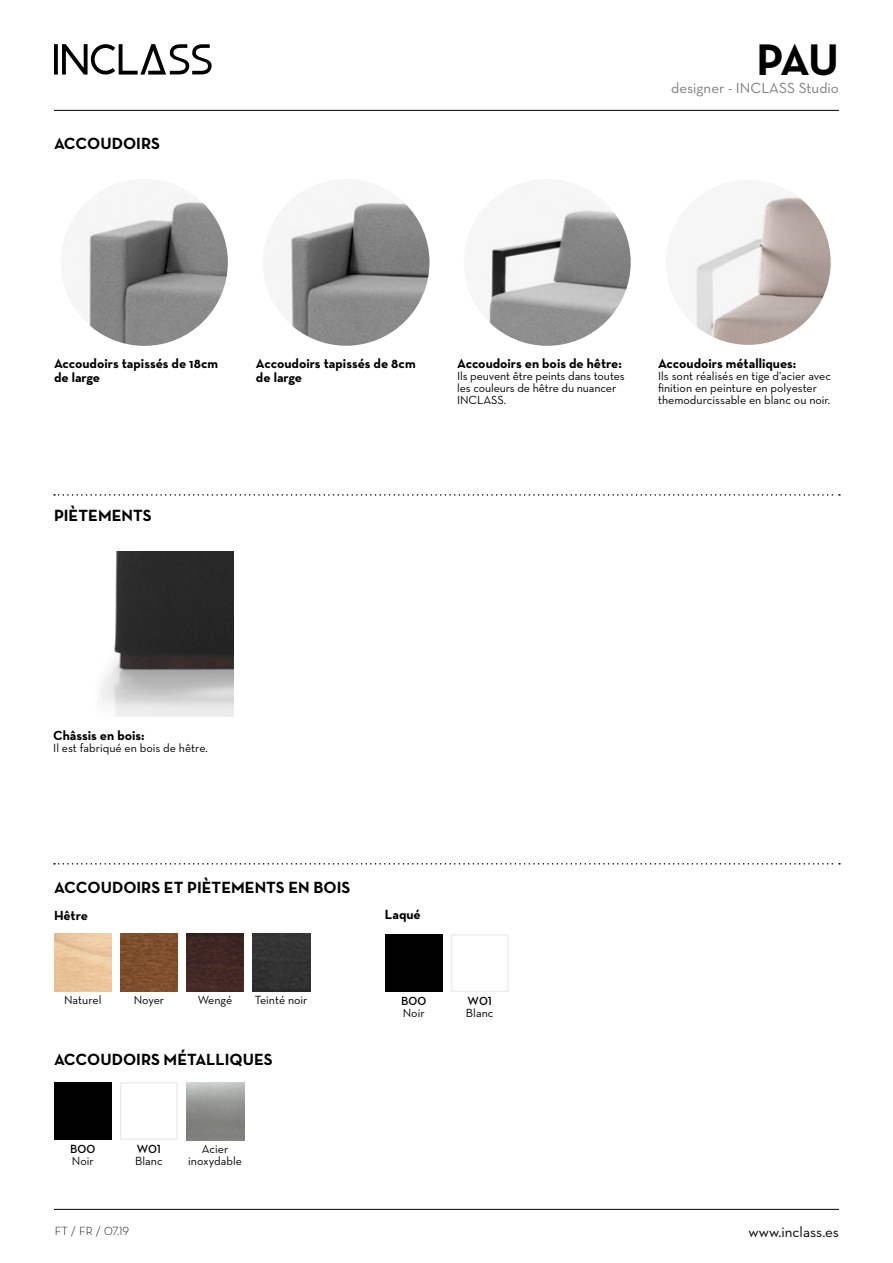
<style>
.page{position:relative;width:893px;height:1263px;background:#fff}
.page>*{position:absolute;margin:0;border:0;box-sizing:border-box;transform-origin:0 0}
.t1{font:700 45px "Neutra Text";color:#000}
.t2{font:700 16.5px "Neutra Text";color:#000}
.t3{font:15px "Neutra Text";color:#7d7d7d}
.t4{font:15px "Neutra Text";color:#000}
.t5{font:700 13.5px/13.5px "Neutra Text";color:#000}
.t6{font:12px/12px "Neutra Text";color:#000}
.t7{font:12px "Neutra Text Demi Alt";color:#000}
.t8{font:300 12px "Neutra Text";color:#000}
.s1{font-family:"Neutra Text Light Alt";font-weight:400}
</style>
<div class="page">
<img style="left:61px;top:179px;width:167px;height:167px;border-radius:84px">
<img style="left:263px;top:179px;width:166px;height:167px;border-radius:83px">
<img style="left:464px;top:179px;width:167px;height:167px;border-radius:83px">
<img style="left:666px;top:180px;width:165px;height:165px;border-radius:82px">
<img style="left:99px;top:551px;width:135px;height:166px">
<svg style="left:54px;top:494px;width:786px;height:2px"></svg>
<svg style="left:54px;top:863px;width:786px;height:1px"></svg>
<div style="left:385px;top:934px;width:58px;height:58px;background:#000"></div>
<div style="left:451px;top:934px;width:58px;height:58px;background:#fff;border:1px solid #ececed"></div>
<div style="left:54px;top:1082px;width:58px;height:58px;background:#000"></div>
<div style="left:120px;top:1082px;width:58px;height:58px;background:#fff;border:1px solid #ececed"></div>
<hr style="left:54px;top:110px;width:785px;height:1px;background:#000">
<hr style="left:54px;top:1209px;width:785px;height:1px;background:#000">
<svg style="left:54px;top:44px;width:158px;height:31px"></svg>
<img style="left:120px;top:933px;width:58px;height:58px">
<img style="left:186px;top:933px;width:58px;height:58px">
<div style="left:252px;top:933px;width:58px;height:58px;background:#333"></div>
<h2 class="t2" style="left:54px;top:133px;width:107px">ACCOUDOIRS</h2>
<h1 class="t1" style="left:756px;top:32px;width:84px">PAU</h1>
<p class="t3" style="left:671px;top:79px;width:169px">designer - INCLASS Studio</p>
<p class="t5" style="left:54px;top:357px;width:166px">Accoudoirs tapissés de 18cm de large</p>
<p class="t5" style="left:256px;top:357px;width:161px">Accoudoirs tapissés de 8cm de large</p>
<p class="t5" style="left:457px;top:357px;width:166px">Accoudoirs en bois de hêtre:</p>
<p class="t6" style="left:457px;top:370px;width:169px">Ils peuvent être peints dans toutes les couleurs de hêtre du nuancer<br>INCLASS.</p>
<p class="t5" style="left:658px;top:357px;width:140px">Accoudoirs métalliques:</p>
<p class="t6" style="left:658px;top:370px;width:175px">Ils sont réalisés en tige d’acier avec finition en peinture en polyester themodurcissable en blanc ou noir.</p>
<h2 class="t2" style="left:54px;top:505px;width:99px">PIÈTEMENTS</h2>
<p class="t5" style="left:53px;top:728px;width:93px">Châssis en bois:</p>
<p class="t6" style="left:53px;top:741px;width:156px">Il est fabriqué en bois de hêtre.</p>
<h2 class="t2" style="left:54px;top:877px;width:297px">ACCOUDOIRS ET PIÈTEMENTS EN BOIS</h2>
<p class="t5" style="left:54px;top:908px;width:36px">Hêtre</p>
<p class="t6" style="left:64px;top:993px;width:39px">Naturel</p>
<p class="t6" style="left:134px;top:994px;width:32px">Noyer</p>
<p class="t6" style="left:198px;top:994px;width:36px">Wengé</p>
<p class="t6" style="left:255px;top:994px;width:54px">Teinté noir</p>
<h2 class="t2" style="left:54px;top:1049px;width:220px">ACCOUDOIRS MÉTALLIQUES</h2>
<p class="t7" style="left:70px;top:1141px;width:27px">B00</p>
<p class="t6" style="left:72px;top:1154px;width:23px">Noir</p>
<p class="t7" style="left:137px;top:1141px;width:26px">W01</p>
<p class="t6" style="left:135px;top:1154px;width:29px">Blanc</p>
<p class="t6" style="left:188px;top:1142px;width:55px;text-align:center">Acier inoxydable</p>
<p class="t5" style="left:385px;top:907px;width:38px">Laqué</p>
<p class="t7" style="left:401px;top:993px;width:27px">B00</p>
<p class="t6" style="left:403px;top:1006px;width:23px">Noir</p>
<p class="t7" style="left:468px;top:993px;width:26px">W01</p>
<p class="t6" style="left:466px;top:1006px;width:29px">Blanc</p>
<p class="t8" style="left:55px;top:1224px;width:76px">FT / FR / <span class="s1">07.19</span></p>
<p class="t4" style="left:748px;top:1223px;width:92px">www.inclass.es</p>
</div>
